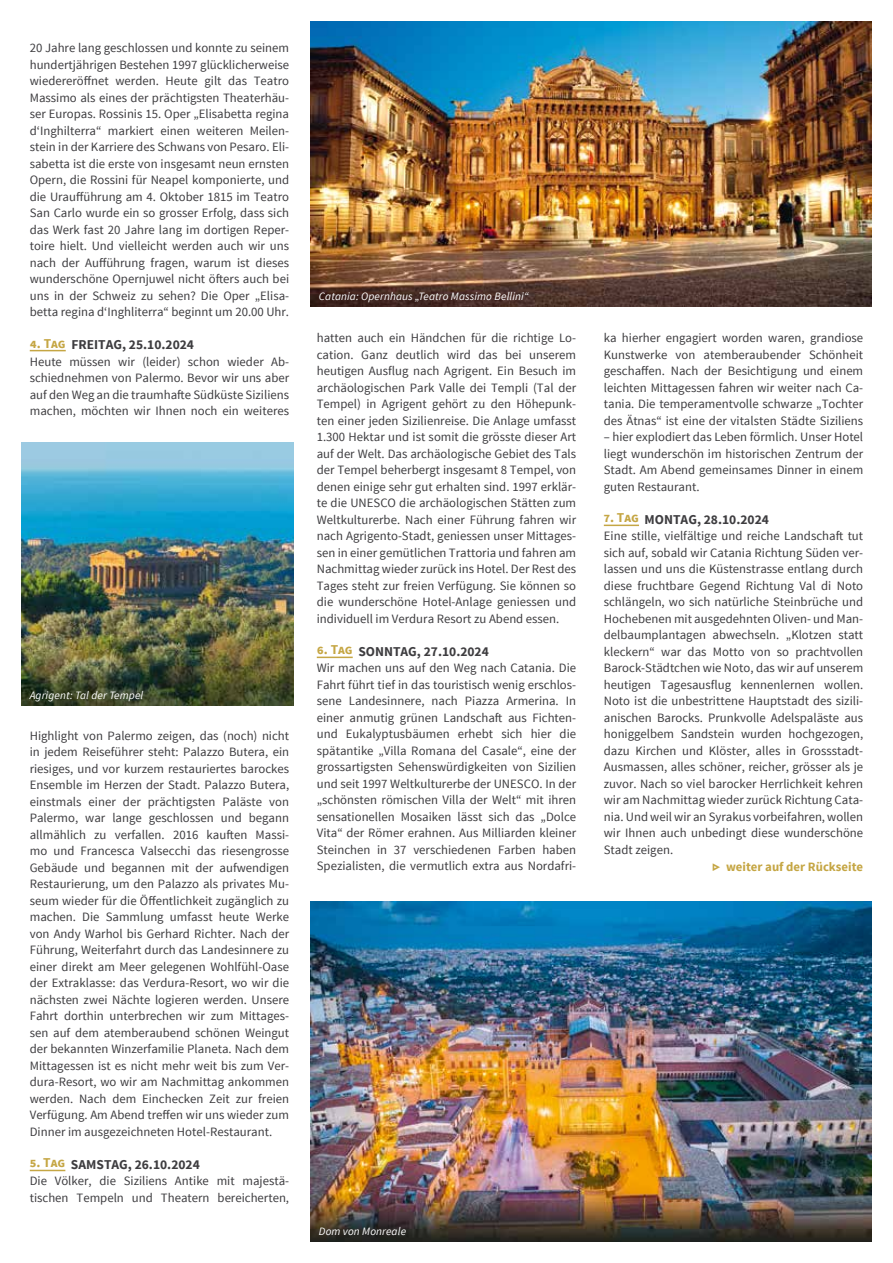
<style>
.page{position:relative;width:893px;height:1263px;background:#fff}
.page>*{position:absolute;margin:0;border:0;box-sizing:border-box;transform-origin:0 0}
.t1{font:700 13.5px "Source Sans Pro";color:#3e3d40}
.t2{font:12.75px/16.5px "Source Sans Pro";color:#3e3d40;text-align:justify}
.t3{font:700 12.75px "Source Sans Pro";color:#c5a644}
.t4{font:italic 11.25px "Source Sans Pro";letter-spacing:.01em;color:#fff}
.s1{color:#c5a644}
.s2{font-weight:900;font-size:13.5px}
</style>
<div class="page">
<hr style="left:30px;top:350px;width:36px;height:1px;background:#c5a644">
<hr style="left:30px;top:1170px;width:35px;height:1px;background:#c5a644">
<img style="left:310px;top:901px;width:562px;height:341px">
<img style="left:310px;top:21px;width:562px;height:285px">
<img style="left:21px;top:442px;width:272px;height:264px">
<hr style="left:317px;top:657px;width:36px;height:1px;background:#c5a644">
<hr style="left:604px;top:525px;width:35px;height:1px;background:#c5a644">
<p class="t2" style="left:30px;top:40px;width:261px">20 Jahre lang geschlossen und konnte zu seinem hundertjährigen Bestehen 1997 glücklicherweise wiedereröffnet werden. Heute gilt das Teatro Massimo als eines der prächtigsten Theaterhäu&shy;ser Europas. Rossinis 15. Oper „Elisabetta regina d‘Inghilterra“ markiert einen weiteren Meilen&shy;stein in der Karriere des Schwans von Pesaro. Eli&shy;sabetta ist die erste von insgesamt neun ernsten Opern, die Rossini für Neapel komponierte, und die Uraufführung am 4. Oktober 1815 im Teatro San Carlo wurde ein so grosser Erfolg, dass sich das Werk fast 20 Jahre lang im dortigen Reper&shy;toire hielt. Und vielleicht werden auch wir uns nach der Aufführung fragen, warum ist dieses wunderschöne Opernjuwel nicht öfters auch bei uns in der Schweiz zu sehen? Die Oper „Elisa&shy;betta regina d‘Inghliterra“ beginnt um 20.00 Uhr.</p>
<p class="t1" style="left:30px;top:336px;width:166px"><span class="s1">4. Tag</span> FREITAG, 25.10.2024</p>
<p class="t2" style="left:30px;top:353px;width:261px">Heute müssen wir (leider) schon wieder Ab&shy;schiednehmen von Palermo. Bevor wir uns aber auf den Weg an die traumhafte Südküste Siziliens machen, möchten wir Ihnen noch ein weiteres</p>
<p class="t4" style="left:30px;top:689px;width:115px">Agrigent: Tal der Tempel</p>
<p class="t2" style="left:30px;top:728px;width:261px">Highlight von Palermo zeigen, das (noch) nicht in jedem Reiseführer steht: Palazzo Butera, ein riesiges, und vor kurzem restauriertes barockes Ensemble im Herzen der Stadt. Palazzo Butera, einstmals einer der prächtigsten Paläste von Palermo, war lange geschlossen und begann allmählich zu verfallen. 2016 kauften Massi&shy;mo und Francesca Valsecchi das riesengrosse Gebäude und begannen mit der aufwendigen Restaurierung, um den Palazzo als privates Mu&shy;seum wieder für die Öffentlichkeit zugänglich zu machen. Die Sammlung umfasst heute Werke von Andy Warhol bis Gerhard Richter. Nach der Führung, Weiterfahrt durch das Landesinnere zu einer direkt am Meer gelegenen Wohlfühl-Oase der Extraklasse: das Verdura-Resort, wo wir die nächsten zwei Nächte logieren werden. Unsere Fahrt dorthin unterbrechen wir zum Mittages&shy;sen auf dem atemberaubend schönen Weingut der bekannten Winzerfamilie Planeta. Nach dem Mittagessen ist es nicht mehr weit bis zum Ver&shy;dura-Resort, wo wir am Nachmittag ankommen werden. Nach dem Einchecken Zeit zur freien Verfügung. Am Abend treffen wir uns wieder zum Dinner im ausgezeichneten Hotel-Restaurant.</p>
<p class="t1" style="left:30px;top:1156px;width:172px"><span class="s1">5. Tag</span> SAMSTAG, 26.10.2024</p>
<p class="t2" style="left:30px;top:1173px;width:261px">Die Völker, die Siziliens Antike mit majestä&shy;tischen Tempeln und Theatern bereicherten,</p>
<p class="t4" style="left:319px;top:289px;width:211px">Catania: Opernhaus „Teatro Massimo Bellini“</p>
<p class="t2" style="left:317px;top:330px;width:261px">hatten auch ein Händchen für die richtige Lo&shy;cation. Ganz deutlich wird das bei unserem heutigen Ausflug nach Agrigent. Ein Besuch im archäologischen Park Valle dei Templi (Tal der Tempel) in Agrigent gehört zu den Höhepunk&shy;ten einer jeden Sizilienreise. Die Anlage umfasst 1.300 Hektar und ist somit die grösste dieser Art auf der Welt. Das archäologische Gebiet des Tals der Tempel beherbergt insgesamt 8 Tempel, von denen einige sehr gut erhalten sind. 1997 erklär&shy;te die UNESCO die archäologischen Stätten zum Weltkulturerbe. Nach einer Führung fahren wir nach Agrigento-Stadt, geniessen unser Mittages&shy;sen in einer gemütlichen Trattoria und fahren am Nachmittag wieder zurück ins Hotel. Der Rest des Tages steht zur freien Verfügung. Sie können so die wunderschöne Hotel-Anlage geniessen und individuell im Verdura Resort zu Abend essen.</p>
<p class="t1" style="left:317px;top:643px;width:174px"><span class="s1">6. Tag</span> SONNTAG, 27.10.2024</p>
<p class="t2" style="left:317px;top:660px;width:261px">Wir machen uns auf den Weg nach Catania. Die Fahrt führt tief in das touristisch wenig erschlos&shy;sene Landesinnere, nach Piazza Armerina. In einer anmutig grünen Landschaft aus Fichten&shy;und Eukalyptusbäumen erhebt sich hier die spätantike „Villa Romana del Casale“, eine der grossartigsten Sehenswürdigkeiten von Sizilien und seit 1997 Weltkulturerbe der UNESCO. In der „schönsten römischen Villa der Welt“ mit ihren sensationellen Mosaiken lässt sich das „Dolce Vita“ der Römer erahnen. Aus Milliarden kleiner Steinchen in 37 verschiedenen Farben haben Spezialisten, die vermutlich extra aus Nordafri-</p>
<p class="t4" style="left:319px;top:1224px;width:89px">Dom von Monreale</p>
<p class="t2" style="left:604px;top:330px;width:261px">ka hierher engagiert worden waren, grandiose Kunstwerke von atemberaubender Schönheit geschaffen. Nach der Besichtigung und einem leichten Mittagessen fahren wir weiter nach Ca&shy;tania. Die temperamentvolle schwarze „Tochter des Ätnas“ ist eine der vitalsten Städte Siziliens</p>
<p class="t2" style="left:604px;top:429px;width:261px">– hier explodiert das Leben förmlich. Unser Hotel liegt wunderschön im historischen Zentrum der Stadt. Am Abend gemeinsames Dinner in einem guten Restaurant.</p>
<p class="t1" style="left:604px;top:511px;width:167px"><span class="s1">7. Tag</span> MONTAG, 28.10.2024</p>
<p class="t2" style="left:604px;top:528px;width:261px">Eine stille, vielfältige und reiche Landschaft tut</p>
<p class="t2" style="left:604px;top:545px;width:261px">sich auf, sobald wir Catania Richtung Süden ver-</p>
<p class="t2" style="left:604px;top:561px;width:261px">lassen und uns die Küstenstrasse entlang durch</p>
<p class="t2" style="left:604px;top:578px;width:261px">diese fruchtbare Gegend Richtung Val di Noto</p>
<p class="t2" style="left:604px;top:594px;width:261px">schlängeln, wo sich natürliche Steinbrüche und</p>
<p class="t2" style="left:604px;top:611px;width:261px">Hochebenen mit ausgedehnten Oliven- und Man-</p>
<p class="t2" style="left:604px;top:627px;width:261px">delbaumplantagen abwechseln. „Klotzen statt</p>
<p class="t2" style="left:604px;top:644px;width:261px">kleckern“ war das Motto von so prachtvollen</p>
<p class="t2" style="left:604px;top:660px;width:261px">Barock-Städtchen wie Noto, das wir auf unserem</p>
<p class="t2" style="left:604px;top:677px;width:261px">heutigen Tagesausflug kennenlernen wollen.</p>
<p class="t2" style="left:604px;top:693px;width:261px">Noto ist die unbestrittene Hauptstadt des sizili-</p>
<p class="t2" style="left:604px;top:710px;width:261px">anischen Barocks. Prunkvolle Adelspaläste aus</p>
<p class="t2" style="left:604px;top:726px;width:261px">honiggelbem Sandstein wurden hochgezogen,</p>
<p class="t2" style="left:604px;top:743px;width:261px">dazu Kirchen und Klöster, alles in Grossstadt-</p>
<p class="t2" style="left:604px;top:759px;width:261px">Ausmassen, alles schöner, reicher, grösser als je</p>
<p class="t2" style="left:604px;top:775px;width:261px">zuvor. Nach so viel barocker Herrlichkeit kehren</p>
<p class="t2" style="left:604px;top:792px;width:261px">wir am Nachmittag wieder zurück Richtung Cata-</p>
<p class="t2" style="left:604px;top:808px;width:261px">nia. Und weil wir an Syrakus vorbeifahren, wollen</p>
<p class="t2" style="left:604px;top:825px;width:261px">wir Ihnen auch unbedingt diese wunderschöne</p>
<p class="t2" style="left:604px;top:841px;width:71px">Stadt zeigen.</p>
<p class="t3" style="left:712px;top:858px;width:152px"><span class="s2">▷</span> weiter auf der Rückseite</p>
</div>
